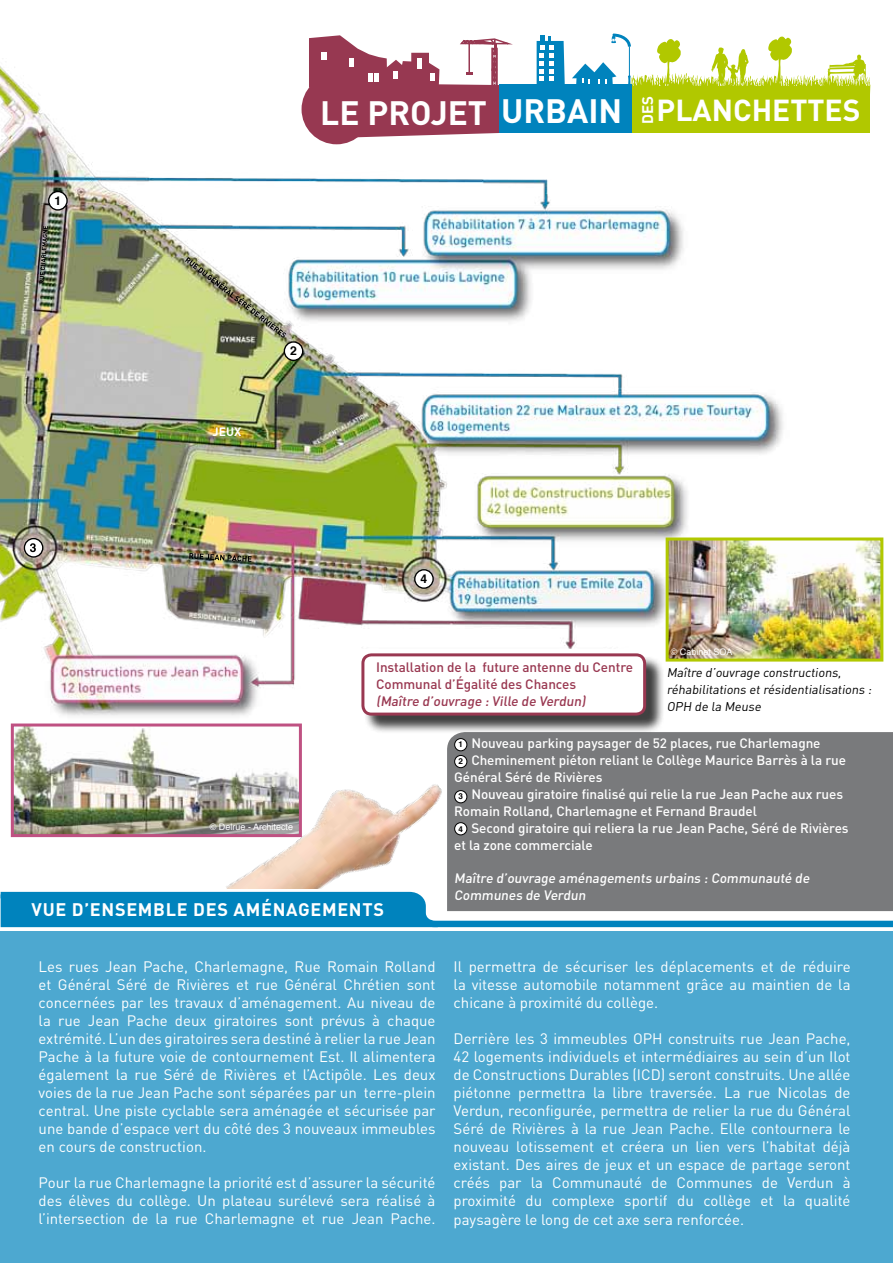
<style>
.page{position:relative;width:893px;height:1263px;background:#fff}
.page>*{position:absolute;margin:0;border:0;box-sizing:border-box;transform-origin:0 0}
.t1{font:700 33.45px "DINOT";color:#fff}
.t2{font:700 30px "DINOT";color:#fff}
.t3{font:700 18px "DINOT";letter-spacing:.04em;color:#fff}
.t4{font:700 15.15px "DINOT";color:#fff}
.t5{font:15px/18px "DINOT";color:#fff;text-align:justify}
.t6{font:500 13.5px/16.8px "DINOT";letter-spacing:-.005em;color:#fff}
.t7{font:500 13.5px/16.8px "DINOT";letter-spacing:-.005em;color:#993851}
.t8{font:12.6px/16.8px "DINOT";color:#000}
.t9{font:700 12.15px "Helvetica";color:#000}
.t10{font:700 12px "DINOT";color:#fff}
.t11{font:9px "Helvetica";color:#fff}
.s1{font-family:"Helvetica";font-weight:700;font-size:8.1px;color:#000}
</style>
<div class="page">
<img style="left:216px;top:784px;width:250px;height:148px">
<svg style="left:151px;top:889px;width:291px;height:43px"></svg>
<div style="left:0;top:932px;width:893px;height:331px;background:#4da8d0"></div>
<img style="left:0;top:891px;width:1px;height:372px">
<div style="left:447px;top:732px;width:446px;height:160px;background:#797a7c"></div>
<div style="left:630px;top:86px;width:240px;height:47px;background:#b1c800"></div>
<svg style="left:789px;top:38px;width:82px;height:55px"></svg>
<div style="left:455px;top:739px;width:12px;height:12px;background:#fff;border-radius:50%"></div>
<div style="left:454px;top:738px;width:13px;height:13px;border:1px solid #000;border-radius:50%"></div>
<div style="left:455px;top:755px;width:12px;height:13px;background:#fff;border-radius:50%"></div>
<div style="left:454px;top:755px;width:13px;height:13px;border:1px solid #000;border-radius:50%"></div>
<div style="left:455px;top:791px;width:12px;height:12px;background:#fff;border-radius:50%"></div>
<div style="left:454px;top:790px;width:13px;height:13px;border:1px solid #000;border-radius:50%"></div>
<div style="left:455px;top:823px;width:12px;height:12px;background:#fff;border-radius:50%"></div>
<div style="left:454px;top:822px;width:13px;height:13px;border:1px solid #000;border-radius:50%"></div>
<svg style="left:1px;top:892px;width:892px;height:35px;background:#4994b5"></svg>
<img style="left:0;top:33px;width:789px;height:683px">
<div style="left:284px;top:342px;width:19px;height:18px;background:#fff;border-radius:50%"></div>
<div style="left:284px;top:341px;width:19px;height:20px;border:1px solid #000;border-radius:50%"></div>
<div style="left:415px;top:570px;width:18px;height:18px;background:#fff;border-radius:50%"></div>
<div style="left:414px;top:569px;width:20px;height:20px;border:1px solid #000;border-radius:50%"></div>
<div style="left:49px;top:192px;width:18px;height:18px;background:#fff;border-radius:50%"></div>
<div style="left:48px;top:191px;width:20px;height:20px;border:1px solid #000;border-radius:50%"></div>
<img style="left:15px;top:727px;width:283px;height:106px">
<div style="left:11px;top:723px;width:291px;height:114px;border:3px solid #bf5182"></div>
<hr style="left:0;top:1211px;width:1px;height:52px;background:#fff">
<div style="left:349px;top:649px;width:475px;height:67px;background:#fff"></div>
<div style="left:364px;top:656px;width:301px;height:78px;background:#000;opacity:.75"></div>
<div style="left:363px;top:655px;width:282px;height:59px;background:#fff;border-radius:9px"></div>
<div style="left:361px;top:653px;width:285px;height:62px;border:3px solid #993851;border-radius:9px"></div>
<img style="left:670px;top:541px;width:209px;height:117px">
<div style="left:666px;top:537px;width:217px;height:125px;border:3px solid #b1c800"></div>
<svg style="left:189px;top:553px;width:63px;height:9px"></svg>
<svg style="left:185px;top:257px;width:101px;height:81px"></svg>
<img style="left:0;top:226px;width:60px;height:487px">
<p class="t9" style="left:54px;top:191px;width:8px">1</p>
<h1 class="t1" style="left:320px;top:90px;width:304px">LE PROJET URBAIN</h1>
<p class="t4" style="left:637px;top:124px;width:30px;rotate:-90deg">DES</p>
<h2 class="t2" style="left:656px;top:90px;width:206px">PLANCHETTES</h2>
<p class="t10" style="left:213px;top:424px;width:30px">JEU X</p>
<p class="t9" style="left:290px;top:341px;width:8px">2</p>
<p class="t9" style="left:420px;top:569px;width:8px">4</p>
<p class="t7" style="left:376px;top:658px;width:258px">Installation de la future antenne du Centre<br>Communal d’Égalité des Chances<br>(Maître d’ouvrage :Ville de Verdun)</p>
<p class="t11" style="left:671px;top:645px;width:63px">© Cabinet SOA</p>
<p class="t8" style="left:667px;top:664px;width:208px">Maître d’ouvrage constructions, réhabilitations etrésidentialisations :<br>OPH de la Meuse</p>
<p class="t11" style="left:210px;top:819px;width:85px">© Delrue - Architecte</p>
<p class="t3" style="left:32px;top:897px;width:352px">VUE D’ENSEM BLE DES AM ÉNAGEM ENTS</p>
<p class="t5" style="left:39px;top:957px;width:399px">Les rues Jean Pache, Charlemagne, Rue Romain Rolland et Général Séré de Rivières et rue Général Chrétien sont concernées par les travaux d’aménagement. Au niveau de la rue Jean Pache deux giratoires sont prévus à chaque extrémité. L’un des giratoires sera destiné à relier la rue Jean Pache à la future voie de contournement Est. Il alimentera également la rue Séré de Rivières et l’Actipôle. Les deux voies de la rue Jean Pache sont séparées par un terre-plein central. Une piste cyclable sera aménagée et sécurisée par une bande d’espace vert du côté des 3 nouveaux immeubles en cours de construction.</p>
<p class="t5" style="left:39px;top:1173px;width:398px">Pour la rue Charlemagne la priorité est d’assurer la sécurité des élèves du collège. Un plateau surélevé sera réalisé à l’intersection de la rue Charlemagne et rue Jean Pache.</p>
<p class="t6" style="left:458px;top:734px;width:364px"><span class="s1">1</span> Nouveau parking paysager de 52 places, rue Charlemagne</p>
<p class="t6" style="left:458px;top:751px;width:389px"><span class="s1">2</span> Cheminement piéton reliant le Collège Maurice Barrès à la rue</p>
<p class="t6" style="left:454px;top:768px;width:150px">Général Séré de Rivières</p>
<p class="t6" style="left:458px;top:785px;width:386px"><span class="s1">3</span> Nouveau giratoire finalisé qui relie la rue Jean Pache aux rues</p>
<p class="t6" style="left:454px;top:802px;width:304px">Romain Rolland, Charlemagne et Fernand Braudel</p>
<p class="t6" style="left:458px;top:819px;width:392px"><span class="s1">4</span> Second giratoire qui reliera la rue Jean Pache, Séré de Rivières</p>
<p class="t6" style="left:454px;top:836px;width:140px">et la zone commerciale</p>
<p class="t6" style="left:454px;top:869px;width:359px">Maître d’ouvrage aménagements urbains : Communauté de<br>Communes de Verdun</p>
<p class="t5" style="left:454px;top:957px;width:399px">Il permettra de sécuriser les déplacements et de réduire la vitesse automobile notamment grâce au maintien de la chicane à proximité du collège.</p>
<p class="t5" style="left:454px;top:1029px;width:399px">Derrière les 3 immeubles OPH construits rue Jean Pache, 42 logements individuels et intermédiaires au sein d’un Ilot de Constructions Durables (ICD) seront construits. Une allée piétonne permettra la libre traversée. La rue Nicolas de Verdun, reconfigurée, permettra de relier la rue du Général Séré de Rivières à la rue Jean Pache. Elle contournera le nouveau lotissement et créera un lien vers l’habitat déjà existant. Des aires de jeux et un espace de partage seront créés par la Communauté de Communes de Verdun à proximité du complexe sportif du collège et la qualité paysagère le long de cet axe sera renforcée.</p>
</div>
